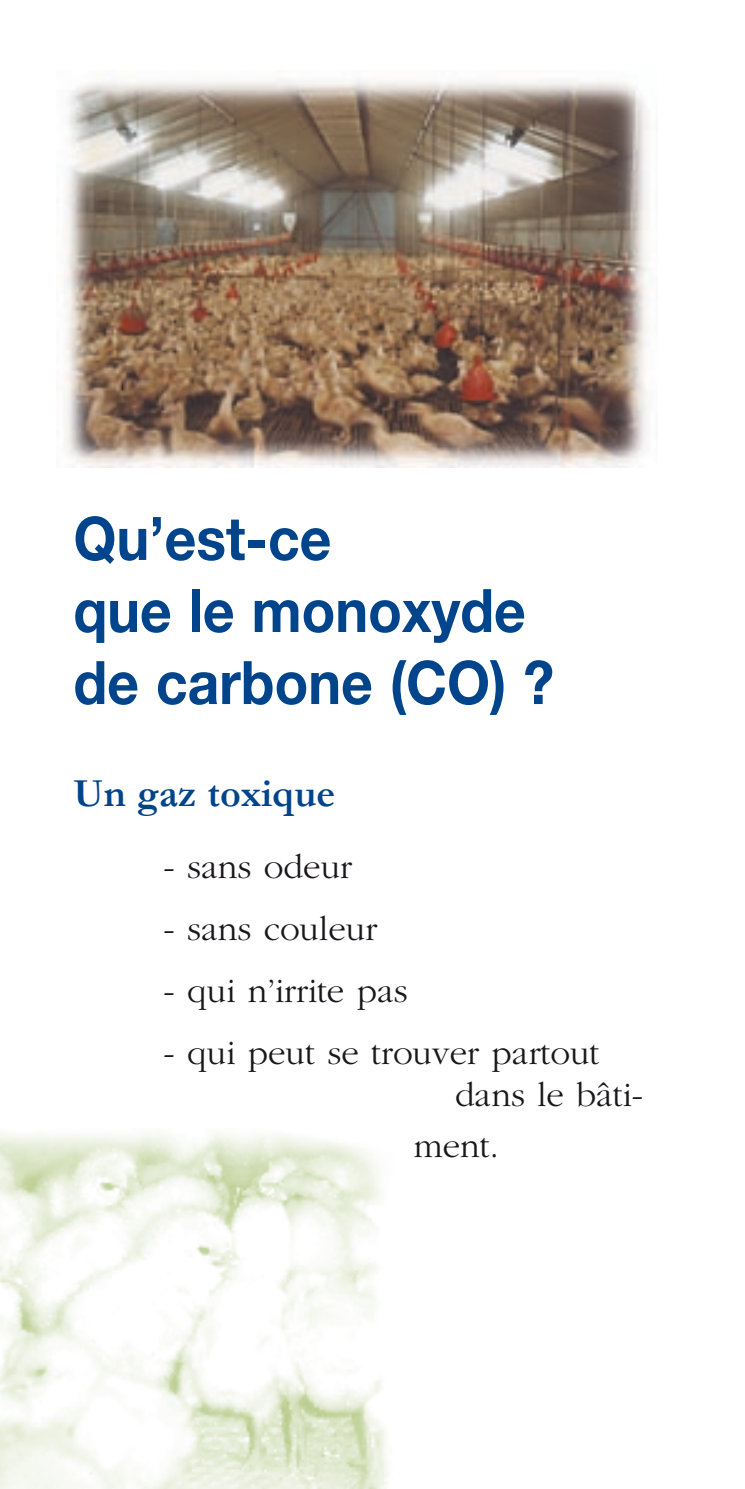
<style>
.page{position:relative;width:745px;height:1489px;background:#fff}
.page>*{position:absolute;margin:0;border:0;box-sizing:border-box;transform-origin:0 0}
.t1{font:700 60px/72px "Helvetica Neue";color:#00448b;scale:.92 1}
.t2{font:700 40px "Garamond";color:#00448b}
.t3{font:300 35px/42px "Garamond";color:#1a171c}
</style>
<div class="page">
<img style="left:57px;top:79px;width:592px;height:388px">
<img style="left:0;top:1133px;width:388px;height:355px">
<h1 class="t1" style="left:73px;top:501px;width:523px">Qu’est-ce<br>que le monoxyde de carbone (CO) ?</h1>
<p class="t2" style="left:73px;top:769px;width:263px">Un gaz toxique</p>
<p class="t3" style="left:163px;top:846px;width:190px">- sans odeur</p>
<p class="t3" style="left:163px;top:908px;width:215px">- sans couleur</p>
<p class="t3" style="left:163px;top:970px;width:246px">- qui n’irrite pas</p>
<p class="t3" style="left:454px;top:1032px;width:189px;text-indent:-291px">- qui peut se trouver partout dans le bâti-</p>
<p class="t3" style="left:413px;top:1125px;width:86px">ment.</p>
</div>
